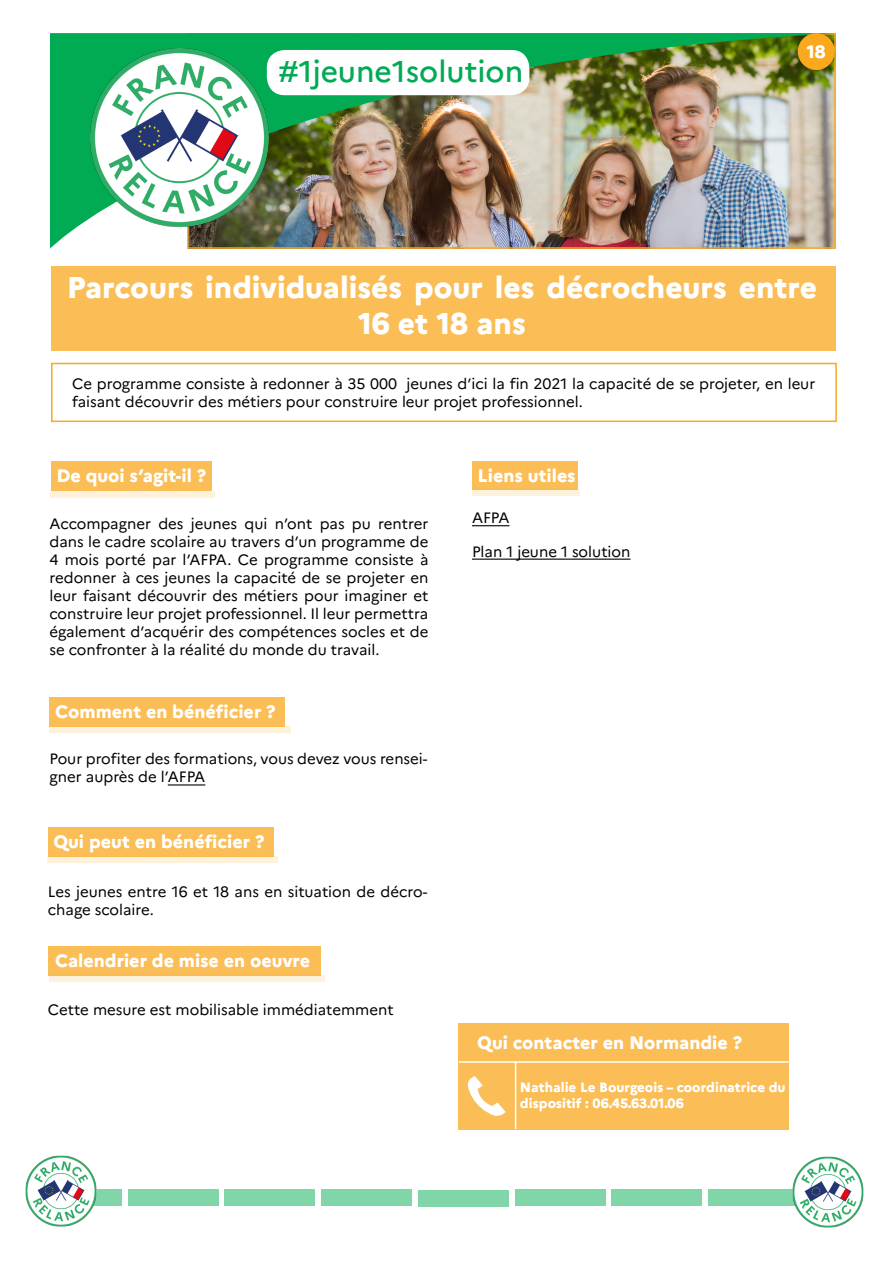
<style>
.page{position:relative;width:893px;height:1263px;background:#fff}
.page>*{position:absolute;margin:0;border:0;box-sizing:border-box;transform-origin:0 0}
.t1{font:800 30px/36px "Marianne";color:#fff;text-align:center}
.t2{font:500 30px "Marianne";color:#00ab54}
.t3{font:800 18px "Marianne";color:#fff}
.t4{font:15px/18px "Marianne";color:#000}
.t5{font:800 13.5px/16.2px "Marianne";color:#fff}
</style>
<div class="page">
<div style="left:708px;top:1189px;width:91px;height:17px;background:#80d5a9"></div>
<div style="left:32px;top:1189px;width:90px;height:17px;background:#80d5a9"></div>
<img style="left:25px;top:1155px;width:72px;height:72px">
<div style="left:128px;top:1189px;width:90px;height:17px;background:#80d5a9"></div>
<div style="left:225px;top:1189px;width:90px;height:17px;background:#80d5a9"></div>
<div style="left:322px;top:1189px;width:90px;height:17px;background:#80d5a9"></div>
<div style="left:418px;top:1190px;width:90px;height:16px;background:#80d5a9"></div>
<div style="left:515px;top:1189px;width:90px;height:17px;background:#80d5a9"></div>
<div style="left:612px;top:1189px;width:90px;height:17px;background:#80d5a9"></div>
<div style="left:51px;top:363px;width:786px;height:59px;border:2px solid #faa81e"></div>
<img style="left:50px;top:33px;width:785px;height:216px">
<img style="left:84px;top:42px;width:190px;height:190px">
<div style="left:798px;top:33px;width:37px;height:37px;background:#faa81e;border-radius:50%"></div>
<img style="left:792px;top:1156px;width:72px;height:72px">
<div style="left:51px;top:266px;width:785px;height:84px;background:#fbbd56"></div>
<hr style="left:472px;top:525px;width:37px;height:1px;background:#000">
<div style="left:472px;top:489px;width:108px;height:6px;background:#fef2dd"></div>
<div style="left:472px;top:461px;width:106px;height:28px;background:#fbbd56"></div>
<div style="left:49px;top:976px;width:275px;height:6px;background:#fef2dd"></div>
<div style="left:49px;top:946px;width:272px;height:30px;background:#fbbd56"></div>
<div style="left:267px;top:50px;width:262px;height:45px;background:#fff;border-radius:18px"></div>
<div style="left:459px;top:1023px;width:330px;height:106px;background:#fbbd56"></div>
<svg style="left:467px;top:1076px;width:39px;height:40px"></svg>
<hr style="left:459px;top:1061px;width:330px;height:2px;background:#fff">
<hr style="left:515px;top:1061px;width:1px;height:68px;background:#fff">
<div style="left:50px;top:727px;width:241px;height:6px;background:#fef2dd"></div>
<div style="left:50px;top:697px;width:235px;height:30px;background:#fbbd56"></div>
<hr style="left:168px;top:784px;width:37px;height:1px;background:#000">
<div style="left:48px;top:857px;width:230px;height:6px;background:#fef2dd"></div>
<div style="left:48px;top:827px;width:225px;height:30px;background:#fbbd56"></div>
<div style="left:51px;top:491px;width:164px;height:6px;background:#fef2dd"></div>
<div style="left:51px;top:461px;width:161px;height:30px;background:#fbbd56"></div>
<hr style="left:472px;top:559px;width:158px;height:1px;background:#000">
<h1 class="t2" style="left:279px;top:53px;width:246px">#1jeune1solution</h1>
<p class="t3" style="left:806px;top:41px;width:21px">18</p>
<h1 class="t1" style="left:67px;top:269px;width:751px">Parcours individualisés pour les décrocheurs entre<br>16 et 18 ans</h1>
<p class="t4" style="left:72px;top:374px;width:744px">Ce programme consiste à redonner à 35 000 jeunes d’ici la fin 2021 la capacité de se projeter, en leur faisant découvrir des métiers pour construire leur projet professionnel.</p>
<p class="t3" style="left:56px;top:464px;width:151px">De quoi s’agit-il ?</p>
<p class="t4" style="left:50px;top:515px;width:380px;text-align:justify">Accompagner des jeunes qui n’ont pas pu rentrer dans le cadre scolaire au travers d’un programme de 4 mois porté par l’AFPA. Ce programme consiste à redonner à ces jeunes la capacité de se projeter en leur faisant découvrir des métiers pour imaginer et construire leur projet professionnel. Il leur permettra également d’acquérir des compétences socles et de se confronter à la réalité du monde du travail.</p>
<p class="t3" style="left:55px;top:700px;width:222px">Comment en bénéficier ?</p>
<p class="t4" style="left:50px;top:750px;width:379px">Pour profiter des formations, vous devez vous rensei&shy;gner auprès de l’AFPA</p>
<p class="t3" style="left:53px;top:830px;width:213px">Qui peut en bénéficier ?</p>
<p class="t4" style="left:48px;top:882px;width:381px">Les jeunes entre 16 et 18 ans en situation de décro&shy;chage scolaire.</p>
<p class="t3" style="left:55px;top:949px;width:257px">Calendrier de mise en oeuvre</p>
<p class="t4" style="left:48px;top:1000px;width:347px">Cette mesure est mobilisable immédiatemment</p>
<p class="t3" style="left:477px;top:464px;width:100px">Liens utiles</p>
<p class="t4" style="left:472px;top:509px;width:39px">AFPA</p>
<p class="t4" style="left:472px;top:542px;width:160px">Plan 1 jeune 1 solution</p>
<p class="t3" style="left:477px;top:1032px;width:266px">Qui contacter en Normandie ?</p>
<p class="t5" style="left:520px;top:1079px;width:294px">Nathalie Le Bourgeois – coordinatrice du dis&shy;dispositif : 06.45.63.01.06</p>
</div>
